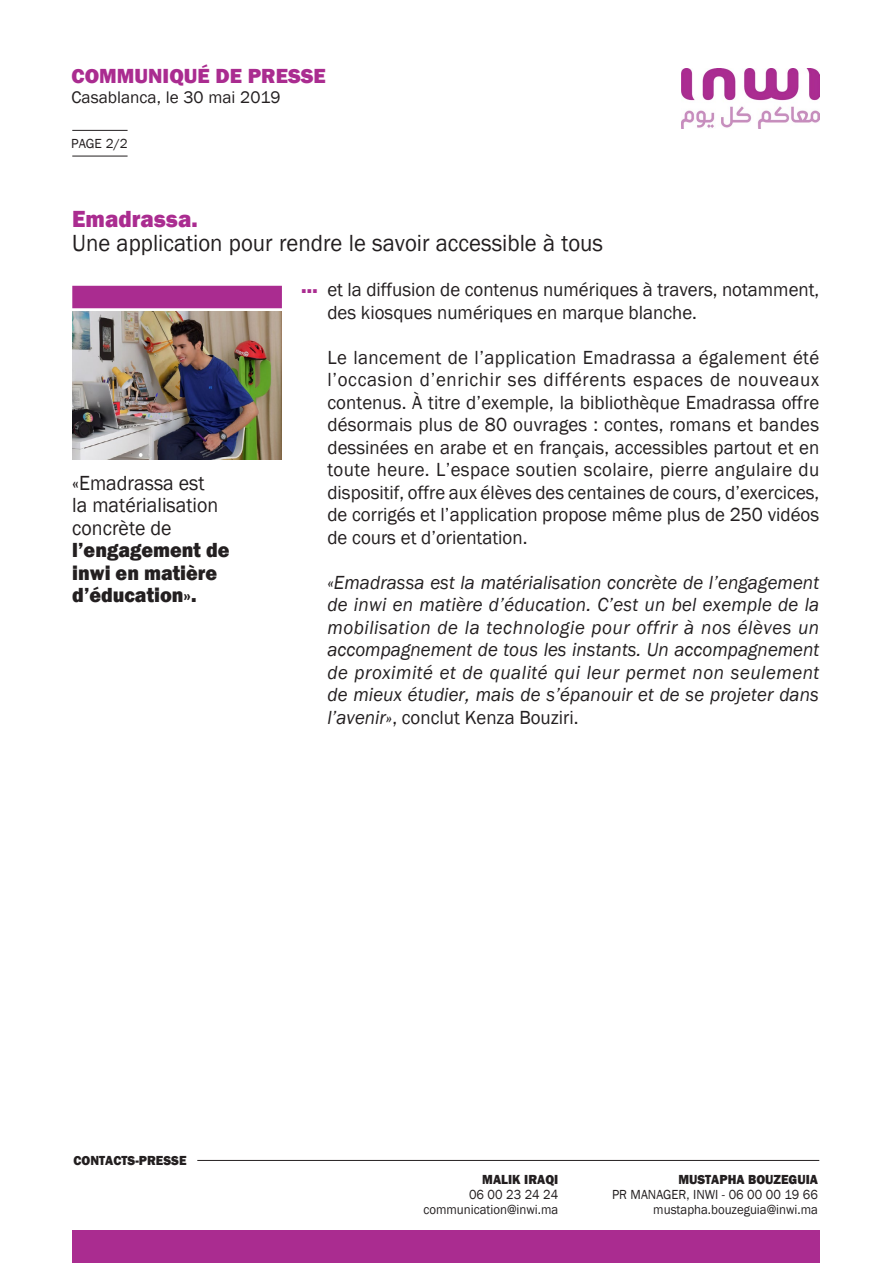
<style>
.page{position:relative;width:893px;height:1263px;background:#fff}
.page>*{position:absolute;margin:0;border:0;box-sizing:border-box;transform-origin:0 0}
.t1{font:24px "Franklin Gothic";color:#231f20;scale:.95 1}
.t2{font:800 24px "Franklin Gothic";color:#aa2c90;scale:.95 1}
.t3{font:21px/22.5px "Franklin Gothic";color:#231f20;scale:.95 1}
.t4{font:800 21px "Franklin Gothic";color:#aa2c90}
.t5{font:800 20.55px "Franklin Gothic";color:#aa2c90;scale:.95 1}
.t6{font:19.5px/22.5px "Franklin Gothic";color:#231f20}
.t7{font:italic 19.5px/22.5px "Franklin Gothic";letter-spacing:.005em;color:#231f20;text-align:justify}
.t8{font:17.25px "Franklin Gothic";color:#231f20}
.t9{font:13.5px "Franklin Gothic";color:#231f20;scale:.95 1}
.t10{font:800 13.5px "Franklin Gothic";color:#231f20;scale:.95 1}
.t11{font:13.5px "Franklin Gothic";color:#231f20}
.s1{font-style:normal}
.s2{font-weight:800}
</style>
<div class="page">
<hr style="left:72px;top:156px;width:56px;height:1px;background:#231f20">
<hr style="left:72px;top:130px;width:56px;height:1px;background:#231f20">
<img style="left:682px;top:68px;width:137px;height:60px">
<div style="left:72px;top:286px;width:210px;height:22px;background:#aa2c90"></div>
<img style="left:72px;top:311px;width:210px;height:148px">
<div style="left:72px;top:1230px;width:747px;height:33px;background:#aa2c90"></div>
<hr style="left:197px;top:1160px;width:622px;height:1px;background:#231f20">
<p class="t4" style="left:72px;top:62px;width:256px">COMMUNIQUÉ DE PRESSE</p>
<p class="t8" style="left:72px;top:87px;width:211px">Casablanca, le 30 mai 2019</p>
<p class="t11" style="left:71px;top:135px;width:58px">PAGE 2/2</p>
<p class="t2" style="left:72px;top:203px;width:133px">Emadrassa.</p>
<p class="t1" style="left:72px;top:228px;width:560px">Une application pour rendre le savoir accessible à tous</p>
<p class="t5" style="left:301px;top:273px;width:19px">…</p>
<p class="t6" style="left:327px;top:279px;width:493px">et la diffusion de contenus numériques à travers, notamment, des kiosques numériques en marque blanche.</p>
<p class="t6" style="left:327px;top:346px;width:493px;text-align:justify">Le lancement de l’application Emadrassa a également été l’occasion d’enrichir ses différents espaces de nouveaux contenus. À titre d’exemple, la bibliothèque Emadrassa offre désormais plus de 80 ouvrages : contes, romans et bandes dessinées en arabe et en français, accessibles partout et en toute heure. L’espace soutien scolaire, pierre angulaire du dispositif, offre aux élèves des centaines de cours, d’exercices, de corrigés et l’application propose même plus de 250 vidéos de cours et d’orientation.</p>
<p class="t7" style="left:327px;top:571px;width:493px">«Emadrassa est la matérialisation concrète de l’engagement de inwi en matière d’éducation. C’est un bel exemple de la mobilisation de la technologie pour offrir à nos élèves un accompagnement de tous les instants. Un accompagnement de proximité et de qualité qui leur permet non seulement de mieux étudier, mais de s’épanouir et de se projeter dans l’avenir»<span class="s1">, conclut Kenza Bouziri.</span></p>
<p class="t3" style="left:72px;top:472px;width:167px">«Emadrassa est<br>la matérialisation concrète de <span class="s2">l’engagement de inwi en matière d’éducation».</span></p>
<p class="t10" style="left:74px;top:1152px;width:120px">CONTACTS-PRESSE</p>
<p class="t10" style="left:482px;top:1171px;width:82px">MALIK IRAQI</p>
<p class="t9" style="left:469px;top:1186px;width:95px">06 00 23 24 24</p>
<p class="t9" style="left:423px;top:1201px;width:144px">communication@inwi.ma</p>
<p class="t10" style="left:678px;top:1171px;width:149px">MUSTAPHA BOUZEGUIA</p>
<p class="t9" style="left:612px;top:1186px;width:218px">PR MANAGER, INWI - 06 00 00 19 66</p>
<p class="t9" style="left:653px;top:1201px;width:175px">mustapha.bouzeguia@inwi.ma</p>
</div>
